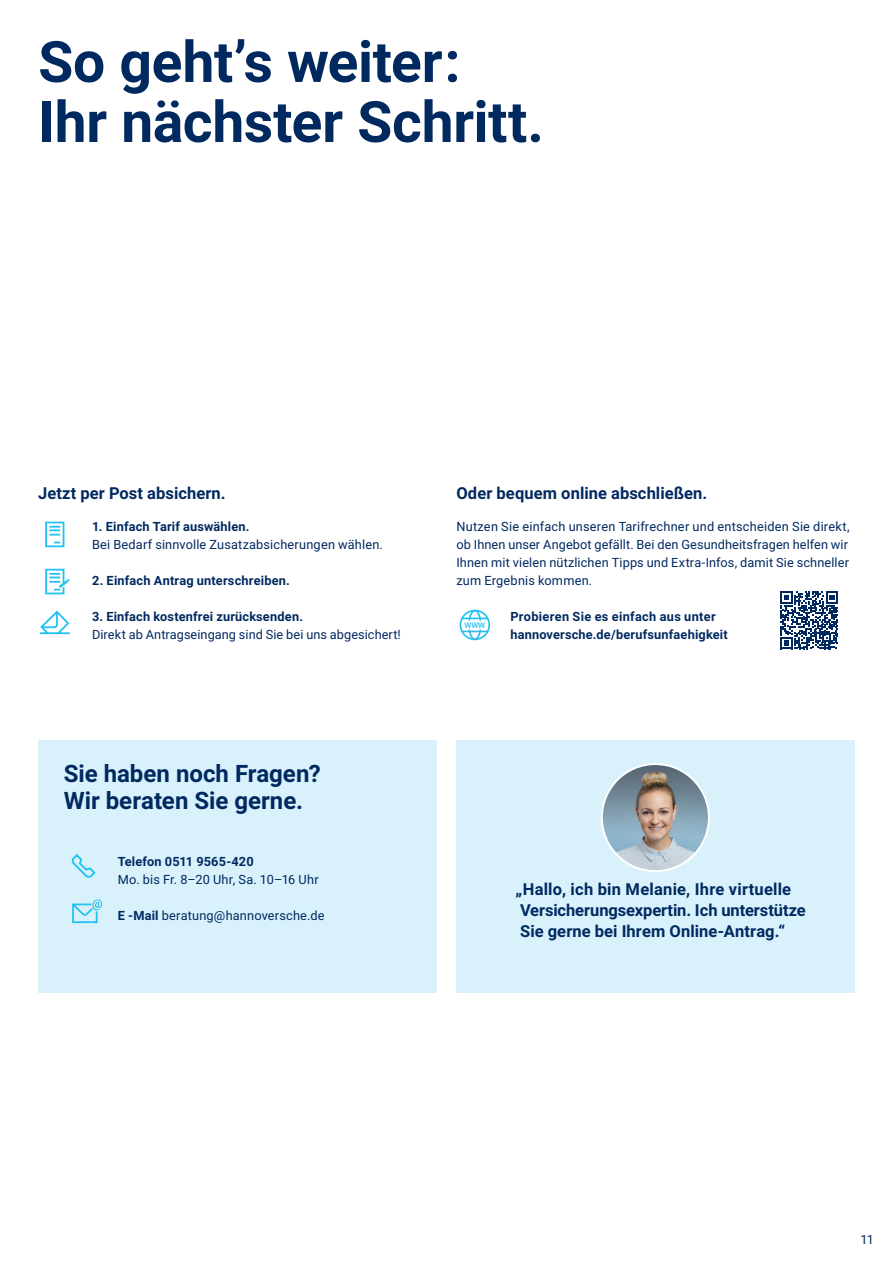
<style>
.page{position:relative;width:893px;height:1263px;background:#fff}
.page>*{position:absolute;margin:0;border:0;box-sizing:border-box;transform-origin:0 0}
.t1{font:700 57px/60px "Roboto";letter-spacing:-.005em;color:#002960}
.t2{font:700 24px/27px "Roboto";color:#002960}
.t3{font:700 16.5px/21px "Roboto";letter-spacing:.005em;color:#002960}
.t4{font:12.75px/18px "Roboto";letter-spacing:.01em;color:#002960}
.t5{font:700 12.75px/18px "Roboto";letter-spacing:.015em;color:#002960}
.t6{font:500 7.8px "Roboto";color:#22c2f3}
.s1{font-weight:700}
</style>
<div class="page">
<div style="left:38px;top:740px;width:399px;height:252px;background:#d8f1fb"></div>
<div style="left:456px;top:740px;width:399px;height:252px;background:#d8f1fb"></div>
<svg style="left:45px;top:521px;width:20px;height:27px"></svg>
<svg style="left:45px;top:568px;width:25px;height:27px"></svg>
<svg style="left:39px;top:610px;width:31px;height:25px"></svg>
<svg style="left:71px;top:854px;width:25px;height:24px"></svg>
<div style="left:460px;top:610px;width:30px;height:30px;border:2px solid #22c2f3;border-radius:50%"></div>
<svg style="left:462px;top:609px;width:26px;height:32px"></svg>
<img style="left:602px;top:764px;width:107px;height:107px;border-radius:54px">
<div style="left:601px;top:763px;width:109px;height:109px;border:2px solid #fff;border-radius:50%"></div>
<svg style="left:780px;top:591px;width:58px;height:58px"></svg>
<div style="left:91px;top:899px;width:12px;height:12px;background:#d1effa;border-radius:50%"></div>
<svg style="left:72px;top:899px;width:30px;height:25px"></svg>
<h1 class="t1" style="left:38px;top:30px;width:507px">So geht’s weiter:<br>Ihr nächster Schritt.</h1>
<p class="t3" style="left:38px;top:482px;width:189px">Jetzt per Post absichern.</p>
<p class="t5" style="left:92px;top:517px;width:159px">1. Einfach Tarif auswählen.</p>
<p class="t4" style="left:92px;top:535px;width:292px">Bei Bedarf sinnvolle Zusatzabsicherungen wählen.</p>
<p class="t5" style="left:92px;top:571px;width:199px">2. Einfach Antrag unterschreiben.</p>
<p class="t5" style="left:92px;top:607px;width:213px">3. Einfach kostenfrei zurücksenden.</p>
<p class="t4" style="left:92px;top:625px;width:310px">Direkt ab Antragseingang sind Sie bei uns abgesichert!</p>
<h2 class="t2" style="left:64px;top:759px;width:258px">Sie haben noch Fragen?<br>Wir beraten Sie gerne.</h2>
<p class="t5" style="left:118px;top:852px;width:137px">Telefon 0511 9565-420</p>
<p class="t4" style="left:118px;top:870px;width:202px">Mo. bis Fr. 8–20 Uhr, Sa. 10–16 Uhr</p>
<p class="t4" style="left:118px;top:906px;width:208px"><span class="s1">E -Mail</span> beratung@hannoversche.de</p>
<p class="t3" style="left:456px;top:482px;width:252px">Oder bequem online abschließen.</p>
<p class="t4" style="left:456px;top:516px;width:395px">Nutzen Sie einfach unseren Tarifrechner und entscheiden Sie direkt, ob Ihnen unser Angebot gefällt. Bei den Gesundheitsfragen helfen wir Ihnen mit vielen nützlichen Tipps und Extra-Infos, damit Sie schneller zum Ergebnis kommen.</p>
<p class="t5" style="left:510px;top:606px;width:219px">Probieren Sie es einfach aus unter hannoversche.de/berufsunfaehigkeit</p>
<p class="t6" style="left:464px;top:619px;width:22px">WWW</p>
<p class="t3" style="left:516px;top:878px;width:292px">„Hallo, ich bin Melanie, Ihre virtuelle<br>Versicherungsexpertin. Ich unterstütze<br>Sie gerne bei Ihrem Online-Antrag.“</p>
<p class="t4" style="left:860px;top:1230px;width:15px">11</p>
</div>
